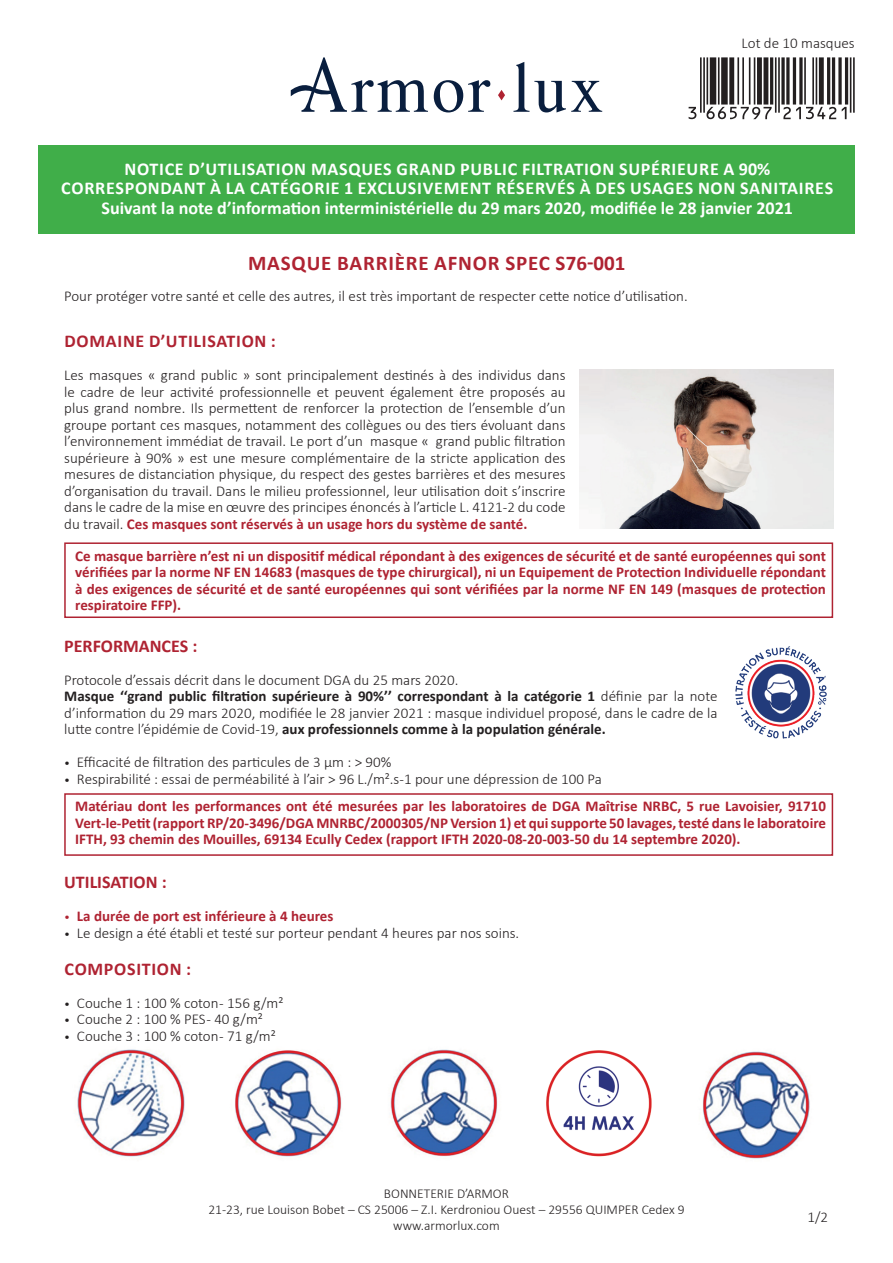
<style>
.page{position:relative;width:893px;height:1263px;background:#fff}
.page>*{position:absolute;margin:0;border:0;box-sizing:border-box;transform-origin:0 0}
.t1{font:700 21px "Calibri";letter-spacing:.04em;color:#af2332}
.t2{font:700 18px/19.4px "Calibri";letter-spacing:.035em;color:#fff;text-align:center}
.t3{font:700 18px "Calibri";letter-spacing:.03em;color:#af2332}
.t4{font:700 18px "Calibri";color:#af2332}
.t5{font:300 15px/16.5px "Calibri";color:#231f20;text-align:justify}
.t6{font:700 15px/16.5px "Calibri";color:#af2332;text-align:justify}
.t7{font:300 13.5px/16.2px "Calibri";color:#231f20;text-align:center}
.s1{font-weight:700;color:#af2332}
.s2{font-weight:700}
.s3{font-size:12px}
.s4{font-weight:300;font-size:12px}
</style>
<div class="page">
<svg style="left:434px;top:80px;width:57px;height:32px"></svg>
<svg style="left:513px;top:62px;width:89px;height:50px"></svg>
<svg style="left:291px;top:57px;width:137px;height:55px"></svg>
<svg style="left:498px;top:90px;width:7px;height:10px"></svg>
<div style="left:38px;top:145px;width:817px;height:89px;background:#40ae49"></div>
<div style="left:64px;top:542px;width:769px;height:76px;border:2px solid #af2332"></div>
<div style="left:64px;top:793px;width:769px;height:63px;border:2px solid #af2332"></div>
<img style="left:546px;top:1050px;width:106px;height:107px">
<img style="left:77px;top:1049px;width:108px;height:108px">
<img style="left:703px;top:1051px;width:107px;height:108px">
<img style="left:390px;top:1049px;width:108px;height:108px">
<img style="left:235px;top:1050px;width:107px;height:107px">
<svg style="left:689px;top:57px;width:166px;height:62px"></svg>
<img style="left:579px;top:370px;width:254px;height:159px">
<img style="left:735px;top:646px;width:92px;height:93px">
<p class="t5" style="left:742px;top:34px;width:115px">Lot de 10 masques</p>
<p class="t2" style="left:61px;top:159px;width:773px">NOTICE D’UTILISATION MASQUES GRAND PUBLIC FILTRATION SUPÉRIEURE A 90%<br>CORRESPONDANT À LA CATÉGORIE 1 EXCLUSIVEMENT RÉSERVÉS À DES USAGES NON SANITAIRES<br>Suivant la note d’information interministérielle du 29 mars 2020, modifiée le 28 janvier 2021</p>
<h1 class="t1" style="left:248px;top:248px;width:379px">MASQUE BARRIÈRE AFNOR SPEC S76-001</h1>
<p class="t5" style="left:64px;top:287px;width:625px">Pour protéger votre santé et celle des autres, il est très important de respecter cette notice d’utilisation.</p>
<p class="t3" style="left:65px;top:328px;width:213px">DOMAINE D’UTILISATION :</p>
<p class="t5" style="left:64px;top:367px;width:503px">Les masques « grand public » sont principalement destinés à des individus dans le cadre de leur activité professionnelle et peuvent également être proposés au plus grand nombre. Ils permettent de renforcer la protection de l’ensemble d’un groupe portant ces masques, notamment des collègues ou des tiers évoluant dans l’environnement immédiat de travail. Le port d’un masque « grand public filtration supérieure à 90% » est une mesure complémentaire de la stricte application des mesures de distanciation physique, du respect des gestes barrières et des mesures d’organisation du travail. Dans le milieu professionnel, leur utilisation doit s’inscrire dans le cadre de la mise en œuvre des principes énoncés à l’article L. 4121-2 du code du travail. <span class="s1">Ces masques sont réservés à un usage hors du système de santé.</span></p>
<p class="t6" style="left:75px;top:547px;width:752px">Ce masque barrière n’est ni un dispositif médical répondant à des exigences de sécurité et de santé européennes qui sont vérifiées par la norme NF EN 14683 (masques de type chirurgical), ni un Equipement de Protection Individuelle répondant à des exigences de sécurité et de santé européennes qui sont vérifiées par la norme NF EN 149 (masques de protection respiratoire FFP).</p>
<p class="t4" style="left:64px;top:633px;width:135px">PERFORMANCES :</p>
<p class="t5" style="left:64px;top:671px;width:655px;text-align:left">Protocole d’essais décrit dans le document DGA du 25 mars 2020.<br><span class="s2">Masque ‘‘grand public filtration supérieure à 90%’’ correspondant à la catégorie 1</span> définie par la note d’information du 29 mars 2020, modifiée le 28 janvier 2021 : masque individuel proposé, dans le cadre de la lutte contre l’épidémie de Covid-19, <span class="s2">aux professionnels comme à la population générale.</span></p>
<p class="t5" style="left:64px;top:754px;width:329px"><span class="s3">•</span> Efficacité de filtration des particules de 3 μm : &gt; 90%</p>
<p class="t5" style="left:64px;top:770px;width:539px"><span class="s3">•</span> Respirabilité : essai de perméabilité à l’air &gt; 96 L./m².s-1 pour une dépression de 100 Pa</p>
<p class="t6" style="left:75px;top:798px;width:752px">Matériau dont les performances ont été mesurées par les laboratoires de DGA Maîtrise NRBC, 5 rue Lavoisier, 91710<br>Vert-le-Petit (rapport RP/20-3496/DGA MNRBC/2000305/NP Version 1) et qui supporte 50 lavages, testé dans le laboratoire IFTH, 93 chemin des Mouilles, 69134 Ecully Cedex (rapport IFTH 2020-08-20-003-50 du 14 septembre 2020).</p>
<p class="t4" style="left:64px;top:870px;width:104px">UTILISATION :</p>
<p class="t6" style="left:64px;top:908px;width:271px"><span class="s4">•</span> La durée de port est inférieure à 4 heures</p>
<p class="t5" style="left:64px;top:924px;width:457px"><span class="s3">•</span> Le design a été établi et testé sur porteur pendant 4 heures par nos soins.</p>
<p class="t3" style="left:65px;top:956px;width:128px">COMPOSITION :</p>
<p class="t5" style="left:64px;top:994px;width:221px"><span class="s3">•</span> Couche 1 : 100 % coton - 156 g/m²</p>
<p class="t5" style="left:64px;top:1011px;width:200px"><span class="s3">•</span> Couche 2 : 100 % PES - 40 g/m²</p>
<p class="t5" style="left:64px;top:1027px;width:213px"><span class="s3">•</span> Couche 3 : 100 % coton - 71 g/m²</p>
<p class="t7" style="left:208px;top:1185px;width:478px">BONNETERIE D’ARMOR<br>21-23, rue Louison Bobet – CS 25006 – Z.I. Kerdroniou Ouest – 29556 QUIMPER Cedex 9 www.armorlux.com</p>
<p class="t5" style="left:807px;top:1209px;width:22px">1/2</p>
</div>
